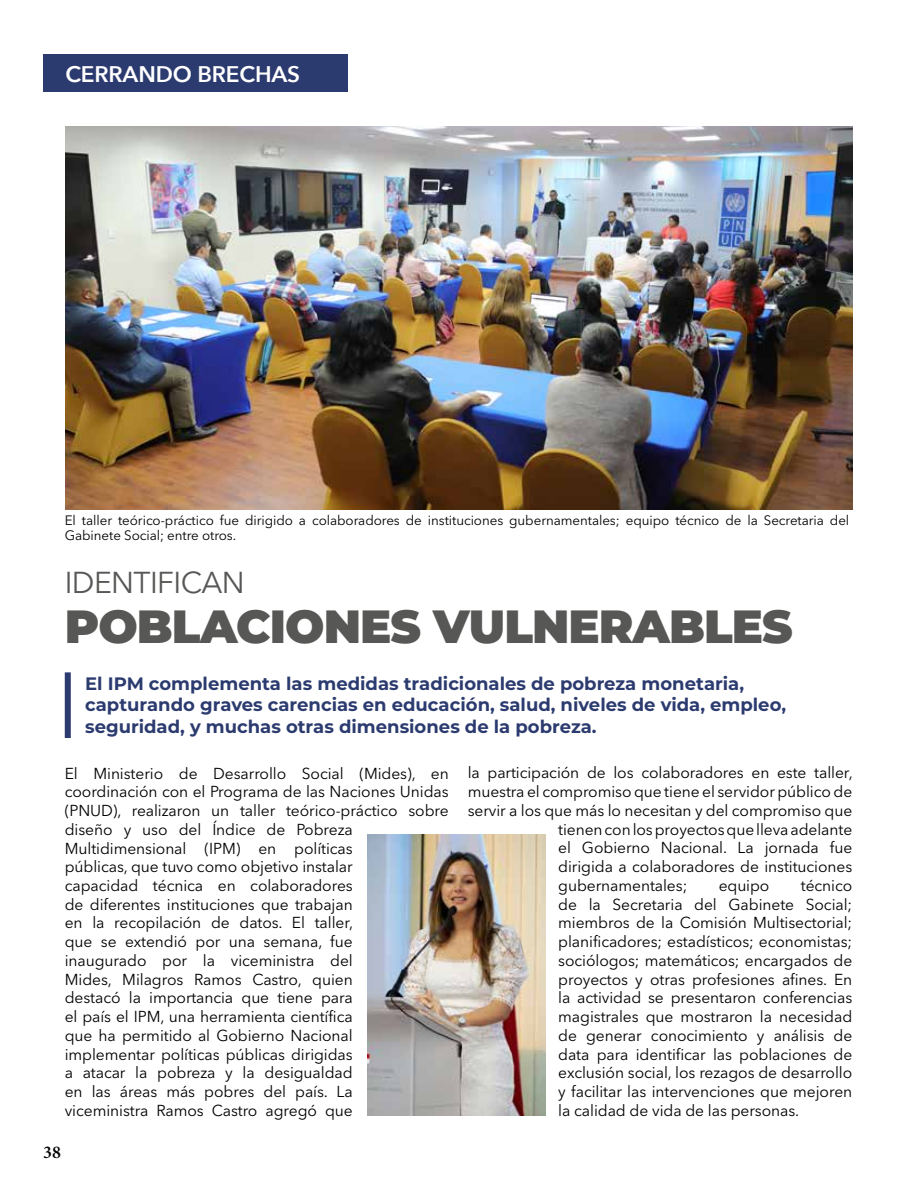
<style>
.page{position:relative;width:918px;height:1188px;background:#fff}
.page>*{position:absolute;margin:0;border:0;box-sizing:border-box;transform-origin:0 0}
.t1{font:900 46.5px "Montserrat";letter-spacing:-.02em;color:#575756}
.t2{font:30px "Avenir Next LT Pro";letter-spacing:-.02em;color:#575756}
.t3{font:600 22.5px "Avenir Next";letter-spacing:-.005em;color:#fff}
.t4{font:700 18px/21.6px "Montserrat";color:#2c3b6f}
.t5{font:600 18px "Minion Pro";color:#000}
.t6{font:15.75px/18.8px "Avenir Next LT Pro";letter-spacing:-.005em;color:#000}
.t7{font:13.5px/15px "Avenir Next LT Pro";letter-spacing:-.005em;color:#000}
</style>
<div class="page">
<div style="left:43px;top:54px;width:305px;height:38px;background:#2c3b6f"></div>
<div style="left:65px;top:672px;width:6px;height:66px;background:#2c3b6f"></div>
<img style="left:65px;top:126px;width:788px;height:383px">
<img style="left:367px;top:834px;width:179px;height:282px">
<h3 class="t3" style="left:65px;top:55px;width:236px">CERRANDO BRECHAS</h3>
<p class="t7" style="left:65px;top:512px;width:786px">El taller teórico-práctico fue dirigido a colaboradores de instituciones gubernamentales; equipo técnico de la Secretaria del<br>Gabinete Social; entre otros.</p>
<h2 class="t2" style="left:65px;top:565px;width:181px">IDENTIFICAN</h2>
<h1 class="t1" style="left:65px;top:591px;width:730px">POBLACIONES VULNERABLES</h1>
<p class="t4" style="left:85px;top:672px;width:702px">El IPM complementa las medidas tradicionales de pobreza monetaria, capturando graves carencias en educación, salud, niveles de vida, empleo, seguridad, y muchas otras dimensiones de la pobreza.</p>
<p class="t6" style="left:65px;top:764px;width:385px">El Ministerio de Desarrollo Social (Mides), en coordinación con el Programa de las Naciones Unidas (PNUD), realizaron un taller teórico-práctico sobre diseño y uso del Índice de Pobreza Multidimensional (IPM) en políticas<br>públicas, que tuvo como objetivo instalar<br>capacidad técnica en colaboradores<br>de diferentes instituciones que trabajan<br>en la recopilación de datos. El taller,<br>que se extendió por una semana, fue<br>inaugurado por la viceministra del<br>Mides, Milagros Ramos Castro, quien<br>destacó la importancia que tiene para<br>el país el IPM, una herramienta científica<br>que ha permitido al Gobierno Nacional<br>implementar políticas públicas dirigidas<br>a atacar la pobreza y la desigualdad<br>en las áreas más pobres del país. La<br>viceministra Ramos Castro agregó que</p>
<p class="t6" style="left:468px;top:763px;width:386px">la participación de los colaboradores en este taller,</p>
<p class="t6" style="left:468px;top:782px;width:386px">muestra el compromiso que tiene el servidor público de</p>
<p class="t6" style="left:468px;top:801px;width:386px">servir a los que más lo necesitan y del compromiso que</p>
<p class="t6" style="left:558px;top:820px;width:295px">tienen con los proyectos que lleva adelante</p>
<p class="t6" style="left:558px;top:838px;width:296px">el Gobierno Nacional. La jornada fue</p>
<p class="t6" style="left:558px;top:857px;width:296px">dirigida a colaboradores de instituciones</p>
<p class="t6" style="left:558px;top:876px;width:131px">gubernamentales;</p>
<p class="t6" style="left:719px;top:876px;width:52px">equipo</p>
<p class="t6" style="left:558px;top:876px;width:296px;text-align:justify;text-indent:243px">técnico de la Secretaria del Gabinete Social; miembros de la Comisión Multisectorial; planificadores; estadísticos; economistas; sociólogos; matemáticos; encargados de proyectos y otras profesiones afines. En la actividad se presentaron conferencias magistrales que mostraron la necesidad de generar conocimiento y análisis de data para identificar las poblaciones de exclusión social, los rezagos de desarrollo y facilitar las intervenciones que mejoren la calidad de vida de las personas.</p>
<p class="t5" style="left:43px;top:1140px;width:19px">38</p>
</div>
